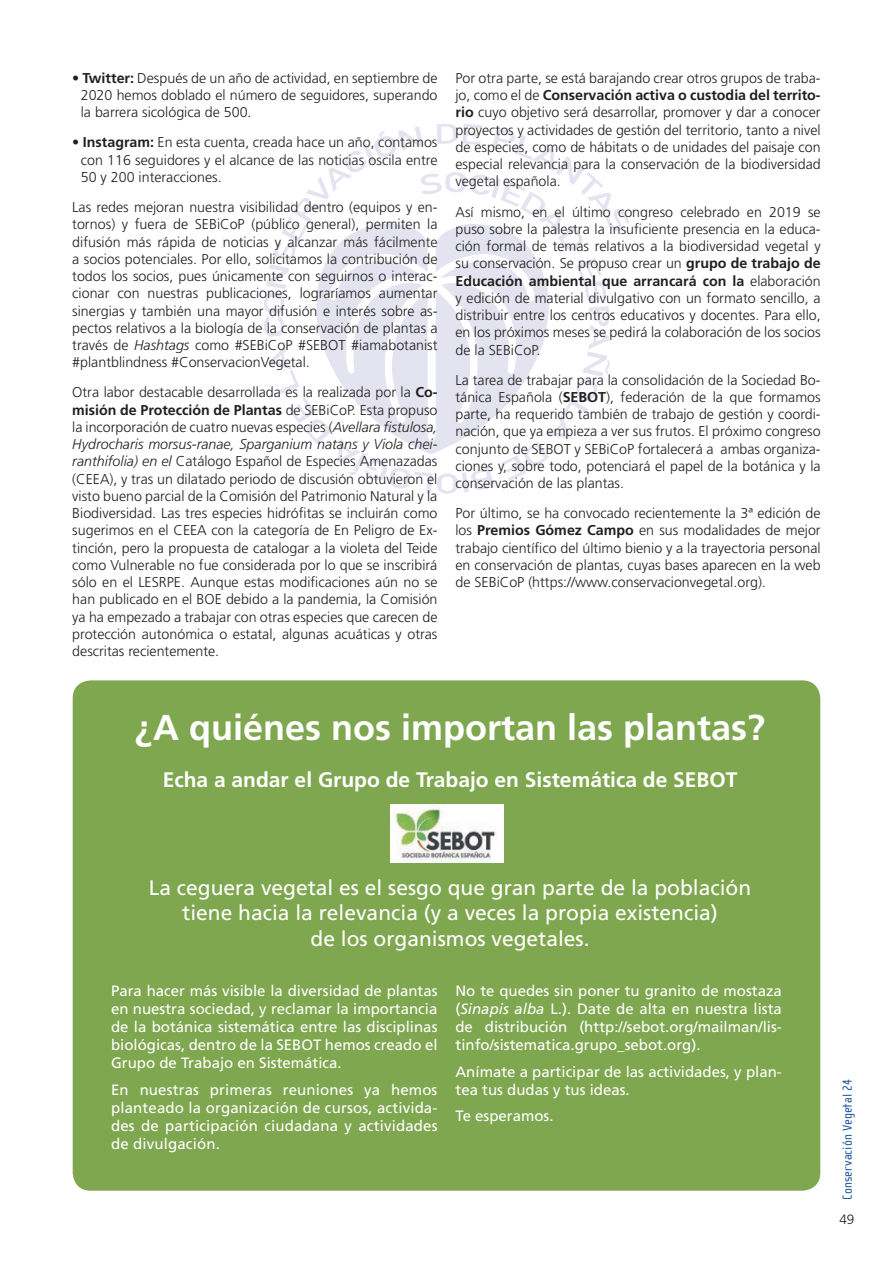
<style>
.page{position:relative;width:893px;height:1263px;background:#fff}
.page>*{position:absolute;margin:0;border:0;box-sizing:border-box;transform-origin:0 0}
.t1{font:700 36px "Frutiger";color:#fff}
.t2{font:21px "Frutiger";color:#fff}
.t3{font:700 21px "Frutiger";color:#fff}
.t4{font:15px/18px "Frutiger";color:#fff;text-align:justify}
.t5{font:300 14.25px/17.2px "Frutiger";color:#231f20;text-align:justify}
.t6{font:13.5px "Cholla Sans";letter-spacing:.01em;color:#19529b}
.t7{font:300 13.5px "Frutiger";color:#231f20}
.s1{font-weight:700}
.s2{font-style:italic}
</style>
<div class="page">
<svg style="left:264px;top:124px;width:365px;height:370px"></svg>
<div style="left:73px;top:680px;width:747px;height:511px;background:#7fa74f;border-radius:18px"></div>
<img style="left:390px;top:805px;width:114px;height:57px">
<p class="t5" style="left:81px;top:70px;width:358px;text-indent:-9px"><span class="s1">• Twitter:</span> Después de un año de actividad, en septiembre de 2020 hemos doblado el número de seguidores, superando la barrera sicológica de 500.</p>
<p class="t5" style="left:81px;top:134px;width:358px;text-indent:-9px"><span class="s1">• Instagram:</span> En esta cuenta, creada hace un año, contamos con 116 seguidores y el alcance de las noticias oscila entre 50 y 200 interacciones.</p>
<p class="t5" style="left:72px;top:199px;width:367px">Las redes mejoran nuestra visibilidad dentro (equipos y en&shy;tornos) y fuera de SEBiCoP (público general), permiten la difusión más rápida de noticias y alcanzar más fácilmente a socios potenciales. Por ello, solicitamos la contribución de todos los socios, pues únicamente con seguirnos o interac&shy;cionar con nuestras publicaciones, lograríamos aumentar sinergias y también una mayor difusión e interés sobre as&shy;pectos relativos a la biología de la conservación de plantas a través de <span class="s2">Hashtags</span> como #SEBiCoP #SEBOT #iamabotanist #plantblindness #ConservacionVegetal.</p>
<p class="t5" style="left:72px;top:384px;width:367px">Otra labor destacable desarrollada es la realizada por la <span class="s1">Co&shy;misión de Protección de Plantas</span> de SEBiCoP. Esta propuso la incorporación de cuatro nuevas especies (<span class="s2">Avellara fistulosa, Hydrocharis morsus-ranae, Sparganium natans y Viola chei&shy;ranthifolia) en el</span> Catálogo Español de Especies Amenazadas (CEEA), y tras un dilatado periodo de discusión obtuvieron el visto bueno parcial de la Comisión del Patrimonio Natural y la Biodiversidad. Las tres especies hidrófitas se incluirán como sugerimos en el CEEA con la categoría de En Peligro de Ex&shy;tinción, pero la propuesta de catalogar a la violeta del Teide como Vulnerable no fue considerada por lo que se inscribirá sólo en el LESRPE. Aunque estas modificaciones aún no se han publicado en el BOE debido a la pandemia, la Comisión ya ha empezado a trabajar con otras especies que carecen de protección autonómica o estatal, algunas acuáticas y otras descritas recientemente.</p>
<p class="t5" style="left:455px;top:70px;width:367px">Por otra parte, se está barajando crear otros grupos de traba&shy;jo, como el de <span class="s1">Conservación activa o custodia del territo&shy;rio</span> cuyo objetivo será desarrollar, promover y dar a conocer proyectos y actividades de gestión del territorio, tanto a nivel de especies, como de hábitats o de unidades del paisaje con especial relevancia para la conservación de la biodiversidad vegetal española.</p>
<p class="t5" style="left:455px;top:203px;width:367px">Así mismo, en el último congreso celebrado en 2019 se puso sobre la palestra la insuficiente presencia en la educa&shy;ción formal de temas relativos a la biodiversidad vegetal y su conservación. Se propuso crear un <span class="s1">grupo de trabajo de Educación ambiental que arrancará con la</span> elaboración y edición de material divulgativo con un formato sencillo, a distribuir entre los centros educativos y docentes. Para ello, en los próximos meses se pedirá la colaboración de los socios de la SEBiCoP.</p>
<p class="t5" style="left:455px;top:371px;width:367px">La tarea de trabajar para la consolidación de la Sociedad Bo&shy;tánica Española (<span class="s1">SEBOT</span>), federación de la que formamos parte, ha requerido también de trabajo de gestión y coordi&shy;nación, que ya empieza a ver sus frutos. El próximo congreso conjunto de SEBOT y SEBiCoP fortalecerá a ambas organiza&shy;ciones y, sobre todo, potenciará el papel de la botánica y la conservación de las plantas.</p>
<p class="t5" style="left:455px;top:505px;width:367px">Por último, se ha convocado recientemente la 3ª edición de los <span class="s1">Premios Gómez Campo</span> en sus modalidades de mejor trabajo científico del último bienio y a la trayectoria personal en conservación de plantas, cuyas bases aparecen en la web de SEBiCoP (https://www.conservacionvegetal.org).</p>
<p class="t1" style="left:135px;top:707px;width:632px">¿A quiénes nos importan las plantas?</p>
<p class="t3" style="left:163px;top:767px;width:576px">Echa a andar el Grupo de Trabajo en Sistemática de SEBOT</p>
<p class="t2" style="left:149px;top:875px;width:604px">La ceguera vegetal es el sesgo que gran parte de la población</p>
<p class="t2" style="left:182px;top:901px;width:537px">tiene hacia la relevancia (y a veces la propia existencia)</p>
<p class="t2" style="left:311px;top:926px;width:280px">de los organismos vegetales.</p>
<p class="t4" style="left:111px;top:982px;width:328px">Para hacer más visible la diversidad de plantas en nuestra sociedad, y reclamar la importancia de la botánica sistemática entre las disciplinas biológicas, dentro de la SEBOT hemos creado el Grupo de Trabajo en Sistemática.</p>
<p class="t4" style="left:111px;top:1081px;width:328px">En nuestras primeras reuniones ya hemos planteado la organización de cursos, activida&shy;des de participación ciudadana y actividades de divulgación.</p>
<p class="t4" style="left:455px;top:982px;width:328px">No te quedes sin poner tu granito de mostaza (<span class="s2">Sinapis alba</span> L.). Date de alta en nuestra lista de distribución (http://sebot.org/mailman/lis&shy;tinfo/sistematica.grupo_sebot.org).</p>
<p class="t4" style="left:455px;top:1063px;width:328px">Anímate a participar de las actividades, y plan&shy;tea tus dudas y tus ideas.</p>
<p class="t4" style="left:455px;top:1107px;width:100px">Te esperamos.</p>
<p class="t6" style="left:840px;top:1200px;width:123px;rotate:-90deg">Conservación Vegetal 24</p>
<p class="t7" style="left:839px;top:1212px;width:17px">49</p>
</div>
